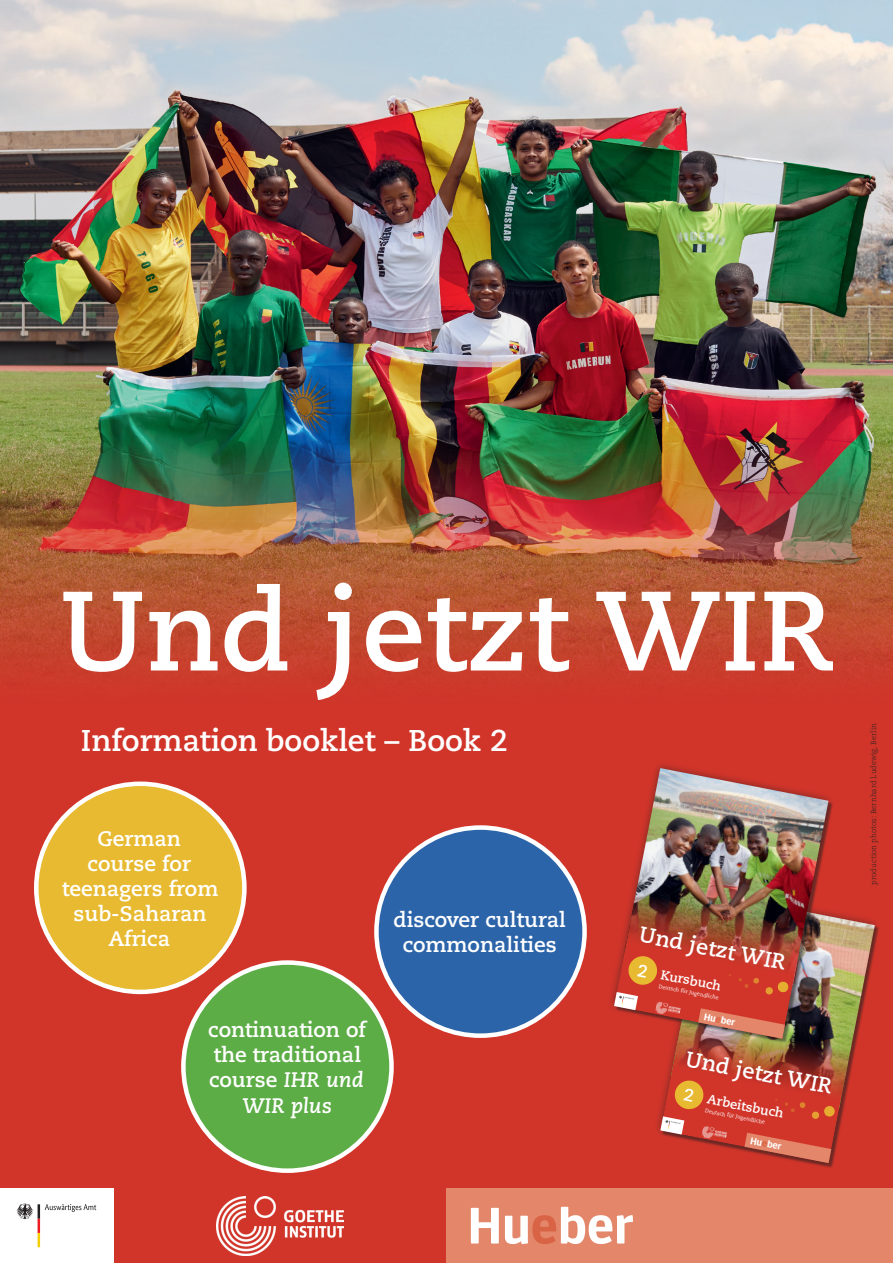
<style>
.page{position:relative;width:893px;height:1263px;background:#fff}
.page>*{position:absolute;margin:0;border:0;box-sizing:border-box;transform-origin:0 0}
.t1{font:700 112.5px "Caecilia LT Pro 75";color:#fff}
.t2{font:700 52.5px "Forward Sans";color:#fff}
.t3{font:700 30px "Caecilia LT Pro 75";color:#fff}
.t4{font:700 21.6px "Caecilia LT Pro 75";color:#fff}
.t5{font:700 21px/25.2px "Caecilia LT Pro 75";color:#fff;text-align:center}
.t6{font:italic 700 21px "Caecilia LT Pro 76";color:#fff}
.t7{font:700 12.9px "Caecilia LT Pro 75";color:#fff}
.t8{font:700 10.05px "Forward Sans";color:#fff}
.t9{font:300 7.5px "Caecilia LT Pro 45";color:#231f20}
.t10{font:5.25px "Caecilia LT Pro 55 Roman";color:#fff}
.s1{font-family:"Caecilia LT Pro 76";font-style:italic}
.s2{font-size:17.25px}
.s3{color:#da6245}
.s4{color:#d96345}
</style>
<div class="page">
<img style="left:0;top:0;width:893px;height:330px">
<img style="left:0;top:330px;width:893px;height:933px">
<div style="left:183px;top:962px;width:208px;height:209px;background:#5dad47;border-radius:50%"></div>
<div style="left:376px;top:827px;width:209px;height:209px;background:#2c64a9;border-radius:50%"></div>
<div style="left:36px;top:784px;width:208px;height:208px;background:#e8ba31;border-radius:50%"></div>
<div style="left:446px;top:1188px;width:447px;height:75px;background:#e38669"></div>
<div style="left:0;top:1188px;width:113px;height:75px;background:#fff"></div>
<svg style="left:17px;top:1203px;width:79px;height:44px"></svg>
<img style="left:216px;top:1196px;width:127px;height:59px">
<div style="left:651px;top:883px;width:233px;height:289px;background:#d1352a"></div>
<img style="left:838px;top:892px;width:37px;height:217px">
<div style="left:605px;top:759px;width:233px;height:288px;background:#d1352a"></div>
<img style="left:624px;top:768px;width:204px;height:125px">
<img style="left:614px;top:893px;width:239px;height:270px">
<h1 class="t1" style="left:60px;top:554px;width:774px">Und jetzt WIR</h1>
<h3 class="t3" style="left:81px;top:720px;width:429px">Information booklet – Book 2</h3>
<p class="t5" style="left:62px;top:825px;width:158px">German course for teenagers from sub-Saharan<br>Africa</p>
<p class="t5" style="left:208px;top:1016px;width:159px;text-align:left">continuation of the traditional course <span class="s1">IHR und</span></p>
<p class="t6" style="left:242px;top:1091px;width:91px">WIR plus</p>
<p class="t5" style="left:394px;top:907px;width:174px">discover cultural commonalities</p>
<p class="t4" style="left:642px;top:920px;width:150px;rotate:11deg">Und jetzt WIR</p>
<p class="t10" style="left:659px;top:983px;width:62px;rotate:11deg">Deutsch für Jugendliche</p>
<p class="t7" style="left:639px;top:961px;width:86px;rotate:11deg"><span class="s2">2</span> Kursbuch</p>
<p class="t8" style="left:705px;top:1010px;width:33px;rotate:11deg">Hu<span class="s3">e</span>ber</p>
<p class="t4" style="left:689px;top:1044px;width:150px;rotate:11deg">Und jetzt WIR</p>
<p class="t7" style="left:709px;top:1090px;width:79px;rotate:11deg">Arbeitsbuch</p>
<p class="t10" style="left:706px;top:1107px;width:62px;rotate:11deg">Deutsch für Jugendliche</p>
<p class="t8" style="left:751px;top:1135px;width:33px;rotate:11deg">Hu<span class="s3">e</span>ber</p>
<h2 class="t2" style="left:468px;top:1195px;width:168px">Hu<span class="s4">e</span>ber</h2>
<p class="t9" style="left:869px;top:884px;width:163px;rotate:-90deg">production photos: Bernhard Ludewig, Berlin</p>
</div>
